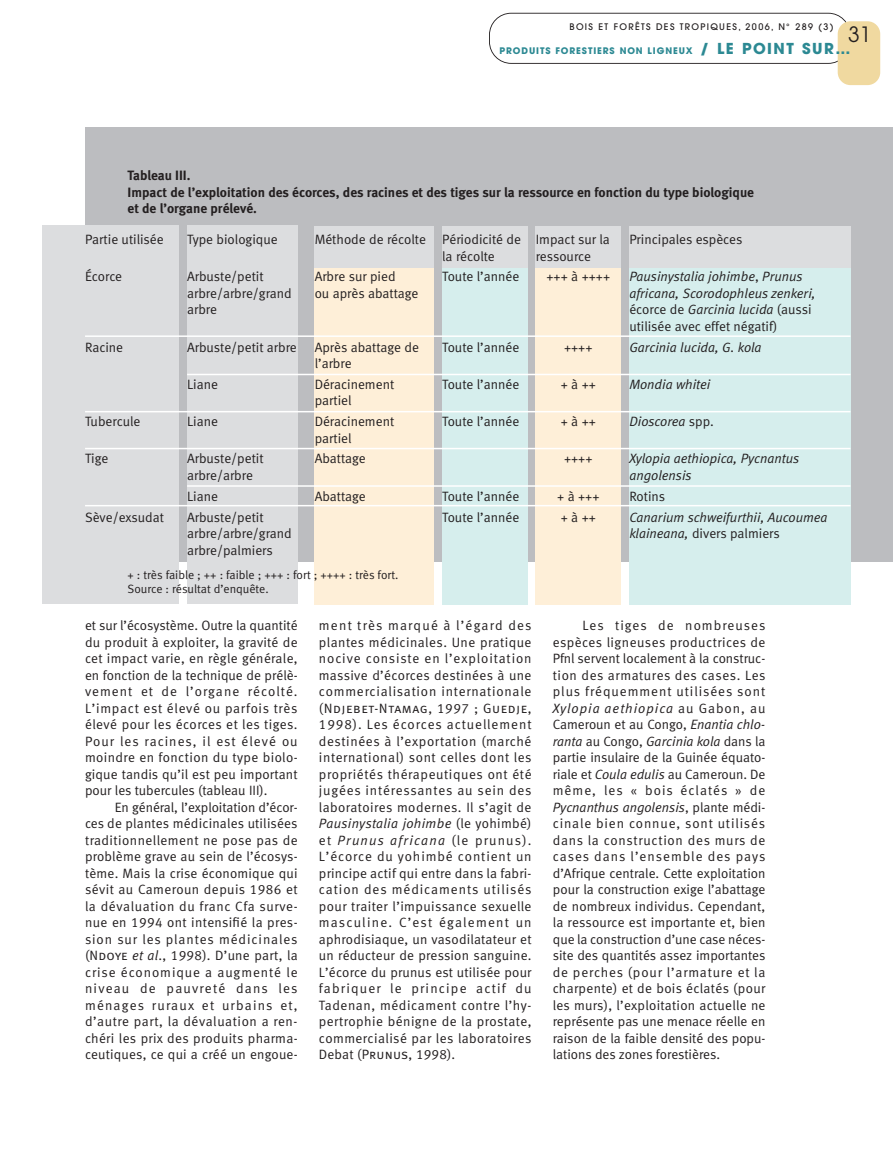
<style>
.page{position:relative;width:893px;height:1149px;background:#fff}
.page>*{position:absolute;margin:0;border:0;box-sizing:border-box;transform-origin:0 0}
.t1{font:21px "Avant Garde";color:#231f20}
.t2{font:13.5px/16.5px "Meta Normal LF";color:#231f20}
.t3{font:italic 13.5px/16.5px "Meta Normal LF";color:#231f20}
.t4{font:13.5px/16.5px "Meta Bold LF";color:#231f20}
.t5{font:13.5px "Meta Normal LF Caps";letter-spacing:.045em;color:#231f20}
.t6{font:12px/13.5px "Meta Normal LF";color:#231f20}
.t7{font:700 9px "Avant Garde";letter-spacing:.1em;color:#2c8993}
.t8{font:500 9px "Avant Garde";letter-spacing:.15em;color:#231f20}
.s1{font-size:15px}
.s2{font-style:normal}
.s3{font-family:"Meta Normal LF Caps"}
.s4{font-style:italic}
.s5{font-family:"Meta Normal LF"}
</style>
<div class="page">
<svg style="left:489px;top:13px;width:358px;height:51px"></svg>
<div style="left:838px;top:21px;width:42px;height:64px;background:#f0d9a0;border-radius:13px"></div>
<div style="left:85px;top:128px;width:808px;height:433px;background:#bcbdc0"></div>
<div style="left:43px;top:225px;width:136px;height:379px;background:#dcdddf"></div>
<div style="left:187px;top:225px;width:111px;height:379px;background:#dcdddf"></div>
<div style="left:315px;top:225px;width:119px;height:366px;background:#dcdddf"></div>
<div style="left:442px;top:225px;width:85px;height:366px;background:#dcdddf"></div>
<div style="left:536px;top:225px;width:85px;height:366px;background:#dcdddf"></div>
<div style="left:629px;top:225px;width:221px;height:366px;background:#dcdddf"></div>
<div style="left:315px;top:268px;width:119px;height:336px;background:#feefd8"></div>
<div style="left:442px;top:268px;width:85px;height:336px;background:#d6eeed"></div>
<div style="left:536px;top:268px;width:85px;height:336px;background:#feefd8"></div>
<div style="left:629px;top:268px;width:221px;height:336px;background:#d6eeed"></div>
<hr style="left:85px;top:335px;width:765px;height:2px;background:#fff">
<hr style="left:85px;top:411px;width:765px;height:1px;background:#fff">
<hr style="left:85px;top:447px;width:765px;height:2px;background:#fff">
<hr style="left:187px;top:373px;width:663px;height:2px;background:#fff">
<hr style="left:187px;top:485px;width:663px;height:1px;background:#fff">
<hr style="left:85px;top:504px;width:765px;height:2px;background:#fff">
<p class="t8" style="left:569px;top:23px;width:266px">BOIS ET FORÊTS DES TROPIQUES, 2006, N° 289 (3)</p>
<h1 class="t1" style="left:848px;top:26px;width:25px">31</h1>
<p class="t7" style="left:499px;top:47px;width:352px">PRODUITS FORESTIERS NON LIGNEUX <span class="s1">/ LE POINT SUR…</span></p>
<p class="t4" style="left:128px;top:168px;width:628px">Tableau III.<br>Impact de l’exploitation des écorces, des racines et des tiges sur la ressource en fonction du type biologique et de l’organe prélevé.</p>
<p class="t2" style="left:85px;top:232px;width:80px">Partie utilisée</p>
<p class="t2" style="left:85px;top:269px;width:39px">Écorce</p>
<p class="t2" style="left:315px;top:232px;width:113px">Méthode de récolte</p>
<p class="t2" style="left:315px;top:269px;width:105px">Arbre sur pied<br>ou après abattage</p>
<p class="t2" style="left:442px;top:232px;width:80px">Périodicité de la récolte</p>
<p class="t2" style="left:442px;top:269px;width:79px">Toute l’année</p>
<p class="t2" style="left:629px;top:232px;width:115px">Principales espèces</p>
<p class="t3" style="left:629px;top:269px;width:188px">Pausinystalia johimbe<span class="s2">,</span> Prunus africana, Scorodophleus zenkeri, <span class="s2">écorce de</span> Garcinia lucida <span class="s2">(aussi utilisée avec effet négatif)</span></p>
<p class="t3" style="left:629px;top:340px;width:134px">Garcinia lucida, G. kola</p>
<p class="t3" style="left:629px;top:377px;width:82px">Mondia whitei</p>
<p class="t3" style="left:629px;top:414px;width:86px">Dioscorea <span class="s2">spp.</span></p>
<p class="t3" style="left:629px;top:451px;width:172px">Xylopia aethiopica, Pycnantus angolensis</p>
<p class="t2" style="left:629px;top:489px;width:37px">Rotins</p>
<p class="t3" style="left:629px;top:509px;width:200px">Canarium schweifurthii, Aucoumea klaineana, <span class="s2">divers palmiers</span></p>
<p class="t2" style="left:187px;top:232px;width:92px">Type biologique</p>
<p class="t2" style="left:187px;top:269px;width:106px">Arbuste/petit arbre/arbre/grand arbre</p>
<p class="t2" style="left:187px;top:340px;width:111px">Arbuste/petit arbre</p>
<p class="t2" style="left:187px;top:377px;width:32px">Liane</p>
<p class="t2" style="left:187px;top:414px;width:32px">Liane</p>
<p class="t2" style="left:187px;top:451px;width:78px">Arbuste/petit arbre/arbre</p>
<p class="t2" style="left:187px;top:487px;width:78px;line-height:20.7px">Liane<br>Arbuste/petit</p>
<p class="t2" style="left:187px;top:526px;width:106px">arbre/arbre/grand arbre/palmiers</p>
<p class="t2" style="left:536px;top:232px;width:76px">Impact sur la ressource</p>
<p class="t2" style="left:546px;top:269px;width:65px">+++ à ++++</p>
<p class="t2" style="left:315px;top:340px;width:106px">Après abattage de l’arbre</p>
<p class="t2" style="left:315px;top:377px;width:81px">Déracinement partiel</p>
<p class="t2" style="left:315px;top:414px;width:81px">Déracinement partiel</p>
<p class="t2" style="left:315px;top:451px;width:53px">Abattage</p>
<p class="t2" style="left:315px;top:489px;width:53px">Abattage</p>
<p class="t2" style="left:442px;top:340px;width:79px">Toute l’année</p>
<p class="t2" style="left:442px;top:377px;width:79px">Toute l’année</p>
<p class="t2" style="left:442px;top:414px;width:79px">Toute l’année</p>
<p class="t2" style="left:85px;top:340px;width:40px">Racine</p>
<p class="t2" style="left:564px;top:340px;width:30px">++++</p>
<p class="t2" style="left:561px;top:377px;width:37px">+à++</p>
<p class="t2" style="left:561px;top:414px;width:37px">+à++</p>
<p class="t2" style="left:564px;top:451px;width:30px">++++</p>
<p class="t2" style="left:557px;top:487px;width:44px;line-height:20.7px">+ à +++ +à++</p>
<p class="t2" style="left:85px;top:414px;width:57px">Tubercule</p>
<p class="t2" style="left:85px;top:451px;width:25px">Tige</p>
<p class="t2" style="left:442px;top:487px;width:79px;line-height:20.7px">Toute l’année<br>Toute l’année</p>
<p class="t2" style="left:85px;top:509px;width:80px">Sève/exsudat</p>
<p class="t6" style="left:128px;top:569px;width:272px">+ : très faible ; ++ : faible ; +++ : fort ; ++++ : très fort.<br>Source : résultat d’enquête.</p>
<p class="t2" style="left:85px;top:618px;width:214px;text-align:justify">et sur l’écosystème. Outre la quantité du produit à exploiter, la gravité de cet impact varie, en règle générale, en fonction de la technique de prélè&shy;vement et de l’organe récolté.<br>L’impact est élevé ou parfois très élevé pour les écorces et les tiges.<br>Pour les racines, il est élevé ou moindre en fonction du type biolo&shy;gique tandis qu’il est peu important pour les tubercules (tableau III).</p>
<p class="t2" style="left:85px;top:799px;width:214px;text-align:justify;text-indent:30px">En général, l’exploitation d’écor&shy;ces de plantes médicinales utilisées traditionnellement ne pose pas de problème grave au sein de l’écosys&shy;tème. Mais la crise économique qui sévit au Cameroun depuis 1986 et la dévaluation du franc Cfa surve&shy;nue en 1994 ont intensifié la pres&shy;sion sur les plantes médicinales (N<span class="s3">doye</span> <span class="s4">et al</span>., 1998). D’une part, la crise économique a augmenté le niveau de pauvreté dans les ménages ruraux et urbains et, d’autre part, la dévaluation a ren&shy;chéri les prix des produits pharma&shy;ceutiques, ce qui a créé un engoue-</p>
<p class="t2" style="left:319px;top:618px;width:214px;text-align:justify">ment très marqué à l’égard des plantes médicinales. Une pratique nocive consiste en l’exploitation massive d’écorces destinées à une commercialisation internationale</p>
<p class="t5" style="left:319px;top:703px;width:214px"><span class="s5">(</span>Ndjebet-Ntamag<span class="s5">, 1997 ; G</span>uedje<span class="s5">,</span></p>
<p class="t2" style="left:319px;top:717px;width:214px;text-align:justify">1998). Les écorces actuellement destinées à l’exportation (marché international) sont celles dont les propriétés thérapeutiques ont été jugées intéressantes au sein des laboratoires modernes. Il s’agit de <span class="s4">Pausinystalia johimbe</span> (le yohimbé) et <span class="s4">Prunus africana</span> (le prunus).<br>L’écorce du yohimbé contient un principe actif qui entre dans la fabri&shy;cation des médicaments utilisés pour traiter l’impuissance sexuelle masculine. C’est également un aphrodisiaque, un vasodilatateur et un réducteur de pression sanguine.<br>L’écorce du prunus est utilisée pour fabriquer le principe actif du Tadenan, médicament contre l’hy&shy;pertrophie bénigne de la prostate, commercialisé par les laboratoires Debat (P<span class="s3">runus</span>, 1998).</p>
<p class="t2" style="left:553px;top:618px;width:214px;text-align:justify;text-indent:30px">Les tiges de nombreuses espèces ligneuses productrices de Pfnl servent localement à la construc&shy;tion des armatures des cases. Les plus fréquemment utilisées sont <span class="s4">Xylopia aethiopica</span> au Gabon, au Cameroun et au Congo, <span class="s4">Enantia chlo&shy;ranta</span> au Congo, <span class="s4">Garcinia kola</span> dans la partie insulaire de la Guinée équato&shy;riale et <span class="s4">Coula edulis</span> au Cameroun. De même, les « bois éclatés » de <span class="s4">Pycnanthus angolensis</span>, plante médi&shy;cinale bien connue, sont utilisés dans la construction des murs de cases dans l’ensemble des pays d’Afrique centrale. Cette exploitation pour la construction exige l’abattage de nombreux individus. Cependant, la ressource est importante et, bien que la construction d’une case néces&shy;site des quantités assez importantes de perches (pour l’armature et la charpente) et de bois éclatés (pour les murs), l’exploitation actuelle ne représente pas une menace réelle en raison de la faible densité des popu&shy;lations des zones forestières.</p>
</div>
